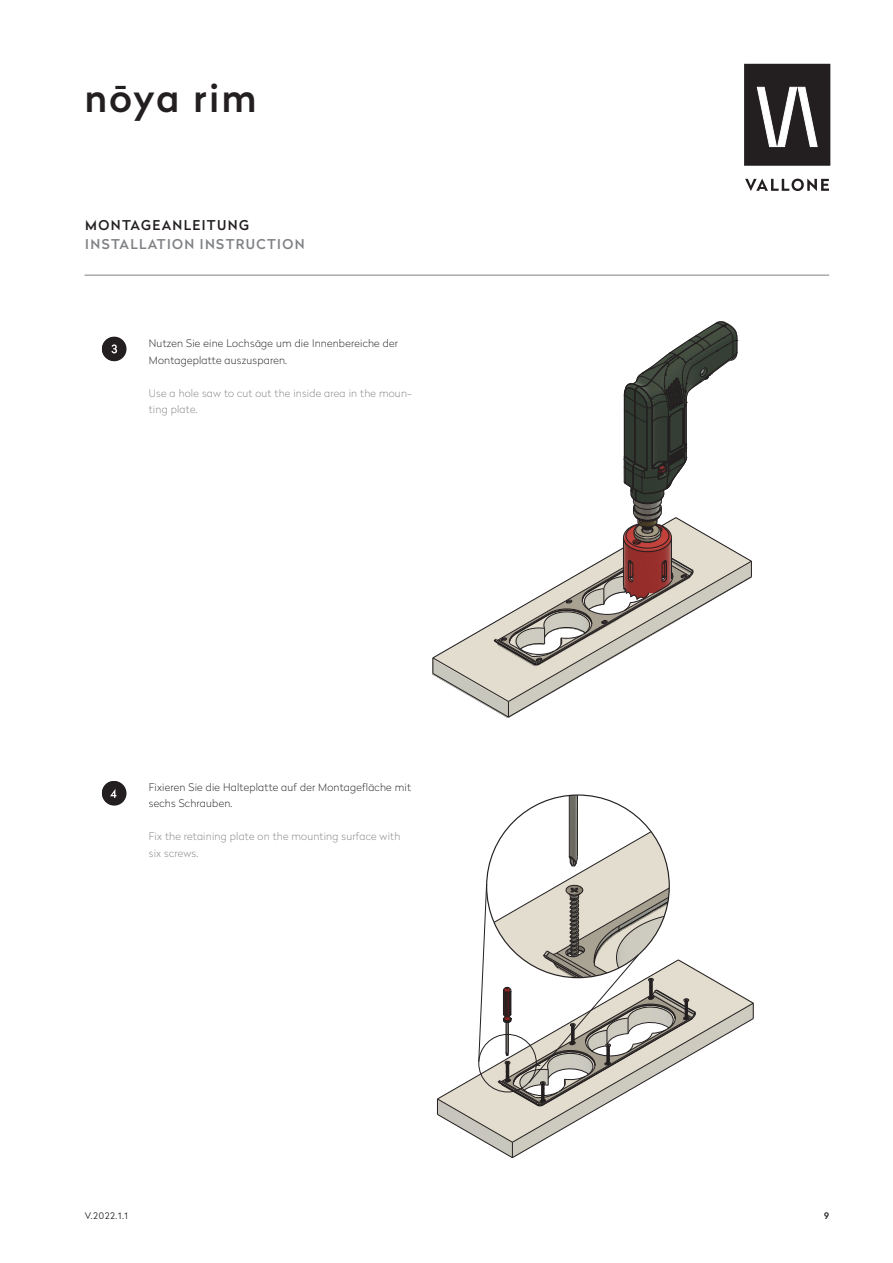
<style>
.page{position:relative;width:893px;height:1263px;background:#fff}
.page>*{position:absolute;margin:0;border:0;box-sizing:border-box;transform-origin:0 0}
.t1{font:500 38.55px "Radikal";letter-spacing:.06em;color:#231f20}
.t2{font:500 13.5px "Radikal";letter-spacing:.1em;color:#808285}
.t3{font:500 13.5px "Radikal";letter-spacing:.1em;color:#231f20}
.Fließtext_DE{font:100 10.5px/16.5px "Radikal";letter-spacing:.02em;color:#231f20}
.Fließtext_EN{font:100 10.5px/16.5px "Radikal";letter-spacing:.02em;color:#808285}
.t4{font:300 9px "Radikal";color:#231f20}
.t5{font:500 9px "Radikal";color:#231f20}
</style>
<div class="page">
<svg style="left:745px;top:179px;width:84px;height:12px"></svg>
<div style="left:745px;top:65px;width:84px;height:99px;background:#231f20"></div>
<div style="left:744px;top:64px;width:86px;height:102px;border:3px solid #231f20"></div>
<svg style="left:757px;top:87px;width:61px;height:60px"></svg>
<hr style="left:84px;top:275px;width:745px;height:1px;background:#808285">
<div style="left:102px;top:781px;width:24px;height:24px;border:1px solid #231f20;border-radius:50%"></div>
<div style="left:102px;top:781px;width:25px;height:25px;background:#231f20;border-radius:50%"></div>
<svg style="left:110px;top:789px;width:6px;height:9px"></svg>
<img style="left:506px;top:796px;width:144px;height:33px">
<hr style="left:569px;top:795px;width:1px;height:62px;background:#231f20">
<hr style="left:577px;top:795px;width:1px;height:62px;background:#231f20">
<svg style="left:437px;top:829px;width:317px;height:329px"></svg>
<img style="left:623px;top:340px;width:116px;height:101px">
<hr style="left:634px;top:417px;width:1px;height:46px;background:#231f20">
<hr style="left:624px;top:410px;width:1px;height:46px;background:#231f20">
<hr style="left:668px;top:417px;width:1px;height:44px;background:#231f20">
<hr style="left:647px;top:423px;width:1px;height:46px;background:#231f20">
<hr style="left:685px;top:407px;width:1px;height:55px;background:#231f20">
<hr style="left:684px;top:408px;width:1px;height:46px;background:#231f20">
<hr style="left:652px;top:422px;width:1px;height:46px;background:#231f20">
<hr style="left:646px;top:423px;width:1px;height:46px;background:#231f20">
<hr style="left:683px;top:410px;width:1px;height:33px;background:#231f20">
<hr style="left:686px;top:402px;width:1px;height:40px;background:#231f20">
<hr style="left:669px;top:418px;width:1px;height:33px;background:#231f20">
<hr style="left:635px;top:390px;width:1px;height:73px;background:#231f20">
<svg style="left:623px;top:321px;width:115px;height:102px"></svg>
<svg style="left:432px;top:441px;width:320px;height:277px"></svg>
<div style="left:102px;top:337px;width:25px;height:24px;background:#231f20;border-radius:50%"></div>
<svg style="left:111px;top:344px;width:6px;height:9px"></svg>
<h1 class="t1" style="left:84px;top:70px;width:174px">nōya rim</h1>
<p class="t3" style="left:85px;top:215px;width:165px">MONTAGEANLEITUNG</p>
<p class="t2" style="left:85px;top:235px;width:221px">INSTALLATION INSTRUCTION</p>
<p class="Fließtext_DE" style="left:149px;top:335px;width:251px">Nutzen Sie eine Lochsäge um die Innenbereiche der</p>
<p class="Fließtext_DE" style="left:149px;top:351px;width:140px">Montageplatte auszusparen.</p>
<p class="Fließtext_EN" style="left:149px;top:384px;width:264px">Use a hole saw to cut out the inside area in the moun&shy;ting plate.</p>
<p class="Fließtext_DE" style="left:149px;top:778px;width:264px">Fixieren Sie die Halteplatte auf der Montagefläche mit sechs Schrauben.</p>
<p class="Fließtext_EN" style="left:149px;top:828px;width:253px">Fix the retaining plate on the mounting surface with six screws.</p>
<p class="t4" style="left:85px;top:1209px;width:45px">V.2022.1.1</p>
<p class="t5" style="left:824px;top:1209px;width:6px">9</p>
</div>
